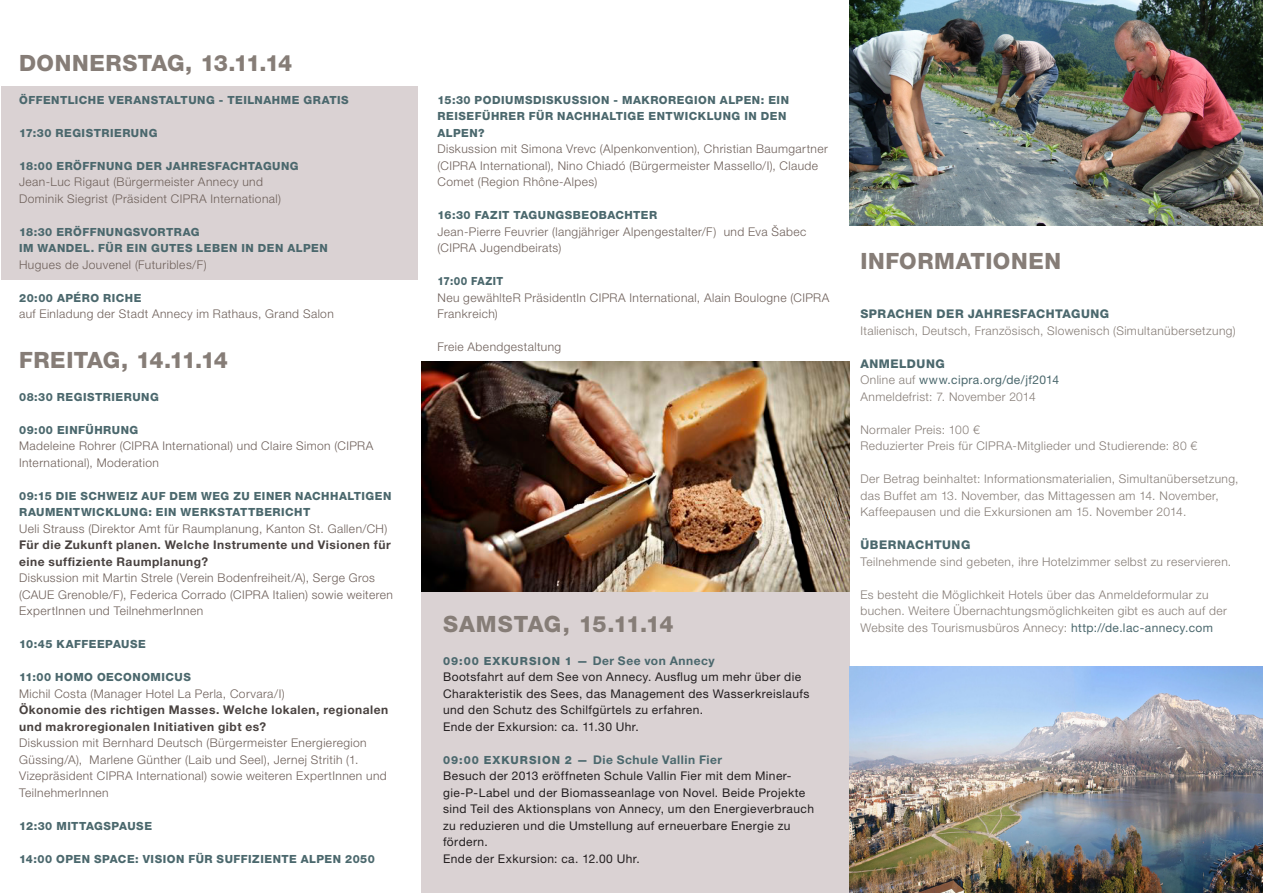
<style>
.page{position:relative;width:1263px;height:893px;background:#fff}
.page>*{position:absolute;margin:0;border:0;box-sizing:border-box;transform-origin:0 0}
.t1{font:800 22.5px "Helvetica Neue LT Pro";letter-spacing:.02em;color:#867d77}
.t2{font:800 22.5px "Helvetica Neue LT Pro";letter-spacing:-.005em;color:#867d77}
.t3{font:300 12px/16.5px "Helvetica Neue LT Pro";letter-spacing:.035em;color:#6e605a}
.t4{font:300 12px/16.5px "Helvetica Neue LT Pro";letter-spacing:.035em;color:#867d77}
.t5{font:12px/16.5px "Helvetica Neue LT Pro";letter-spacing:.035em;color:#231f20}
.t6{font:700 12px/16.5px "Helvetica Neue LT Pro";letter-spacing:.045em;color:#494240}
.t7{font:700 12px "Helvetica Neue LT Pro";letter-spacing:.045em;color:#4b686d}
.t8{font:800 12px "Helvetica Neue LT Pro";letter-spacing:.045em;color:#4b686d}
.t9{font:800 11.25px/16.5px "Helvetica Neue LT Pro";letter-spacing:.045em;color:#4b686d}
.t10{font:800 11.25px "Helvetica Neue LT Pro";letter-spacing:.085em;color:#4b686d}
.t11{font:800 11.25px "Helvetica Neue LT Pro";letter-spacing:.045em;color:#4b686d;scale:.92 1}
.s1{font-weight:700;font-size:12px}
.s2{font-weight:800;font-size:11.25px}
.s3{font-weight:800;color:#4b686d}
.s4{font-weight:400;color:#4b686d}
</style>
<div class="page">
<div style="left:1px;top:86px;width:417px;height:193px;background:#dad2d3"></div>
<div style="left:421px;top:591px;width:428px;height:302px;background:#dad2d3"></div>
<img style="left:849px;top:666px;width:414px;height:227px">
<img style="left:421px;top:362px;width:428px;height:229px">
<div style="left:849px;top:0;width:414px;height:230px;background:linear-gradient(to right,#fff,#fff)"></div>
<img style="left:849px;top:0;width:414px;height:225px">
<p class="t1" style="left:19px;top:49px;width:275px">DONNERSTAG, 13.11.14</p>
<p class="t9" style="left:19px;top:91px;width:331px">ÖFFENTLICHE VERANSTALTUNG - TEILNAHME GRATIS</p>
<p class="t9" style="left:19px;top:124px;width:140px">17:30 REGISTRIERUNG</p>
<p class="t9" style="left:19px;top:157px;width:281px">18:00 ERÖFFNUNG DER JAHRESFACHTAGUNG</p>
<p class="t3" style="left:19px;top:173px;width:245px">Jean-Luc Rigaut (Bürgermeister Annecy und</p>
<p class="t3" style="left:19px;top:190px;width:263px">Dominik Siegrist (Präsident CIPRA International)</p>
<p class="t9" style="left:19px;top:223px;width:310px">18:30 ERÖFFNUNGSVORTRAG<br>IM WANDEL. FÜR EIN GUTES LEBEN IN DEN ALPEN</p>
<p class="t3" style="left:19px;top:256px;width:189px">Hugues de Jouvenel (Futuribles/F)</p>
<p class="t9" style="left:19px;top:289px;width:124px">20:00 APÉRO RICHE</p>
<p class="t3" style="left:19px;top:305px;width:316px">auf Einladung der Stadt Annecy im Rathaus, Grand Salon</p>
<p class="t2" style="left:19px;top:346px;width:210px">FREITAG, 14.11.14</p>
<p class="t9" style="left:19px;top:388px;width:141px">08:30 REGISTRIERUNG</p>
<p class="t9" style="left:19px;top:421px;width:121px">09:00 EINFÜHRUNG</p>
<p class="t3" style="left:19px;top:437px;width:356px">Madeleine Rohrer (CIPRA International) und Claire Simon (CIPRA<br>International), Moderation</p>
<p class="t9" style="left:19px;top:487px;width:374px">09:15 DIE SCHWEIZ AUF DEM WEG ZU EINER NACHHALTIGEN<br>RAUMENTWICKLUNG: EIN WERKSTATTBERICHT</p>
<p class="t3" style="left:19px;top:520px;width:370px">Ueli Strauss (Direktor Amt für Raumplanung, Kanton St. Gallen/CH)</p>
<p class="t6" style="left:19px;top:536px;width:373px">Für die Zukunft planen. Welche Instrumente und Visionen für eine suffiziente Raumplanung?</p>
<p class="t3" style="left:19px;top:569px;width:375px">Diskussion mit Martin Strele (Verein Bodenfreiheit/A), Serge Gros (CAUE Grenoble/F), Federica Corrado (CIPRA Italien) sowie weiteren<br>ExpertInnen und TeilnehmerInnen</p>
<p class="t9" style="left:19px;top:636px;width:128px">10:45 KAFFEEPAUSE</p>
<p class="t9" style="left:19px;top:669px;width:173px">11:00 HOMO OECONOMICUS</p>
<p class="t3" style="left:19px;top:685px;width:267px">Michil Costa (Manager Hotel La Perla, Corvara/I)</p>
<p class="t6" style="left:19px;top:701px;width:371px">Ökonomie des richtigen Masses. Welche lokalen, regionalen und makroregionalen Initiativen gibt es?</p>
<p class="t3" style="left:19px;top:734px;width:369px">Diskussion mit Bernhard Deutsch (Bürgermeister Energieregion Güssing/A), Marlene Günther (Laib und Seel), Jernej Stritih (1.<br>Vizepräsident CIPRA International) sowie weiteren ExpertInnen und TeilnehmerInnen</p>
<p class="t9" style="left:19px;top:817px;width:134px">12:30 MITTAGSPAUSE</p>
<p class="t9" style="left:19px;top:850px;width:357px">14:00 OPEN SPACE: VISION FÜR SUFFIZIENTE ALPEN 2050</p>
<p class="t9" style="left:437px;top:91px;width:353px">15:30 PODIUMSDISKUSSION - MAKROREGION ALPEN: EIN<br>REISEFÜHRER FÜR NACHHALTIGE ENTWICKLUNG IN DEN<br>ALPEN?</p>
<p class="t3" style="left:437px;top:140px;width:392px">Diskussion mit Simona Vrevc (Alpenkonvention), Christian Baumgartner (CIPRA International), Nino Chiadó (Bürgermeister Massello/I), Claude<br>Comet (Region Rhône-Alpes)</p>
<p class="t9" style="left:437px;top:207px;width:221px">16:30 FAZIT TAGUNGSBEOBACHTER</p>
<p class="t3" style="left:437px;top:223px;width:370px">Jean-Pierre Feuvrier (langjähriger Alpengestalter/F) und Eva Šabec (CIPRA Jugendbeirats)</p>
<p class="t11" style="left:437px;top:275px;width:73px">17:00 FAZIT</p>
<p class="t3" style="left:437px;top:289px;width:393px">Neu gewählteR PräsidentIn CIPRA International, Alain Boulogne (CIPRA<br>Frankreich)</p>
<p class="t3" style="left:437px;top:338px;width:125px">Freie Abendgestaltung</p>
<p class="t1" style="left:443px;top:610px;width:232px">SAMSTAG, 15.11.14</p>
<p class="t10" style="left:443px;top:654px;width:273px">09:00 EXKURSION 1 — <span class="s1">Der See von Annecy</span></p>
<p class="t5" style="left:443px;top:668px;width:368px">Bootsfahrt auf dem See von Annecy. Ausflug um mehr über die<br>Charakteristik des Sees, das Management des Wasserkreislaufs und den Schutz des Schilfgürtels zu erfahren.</p>
<p class="t5" style="left:443px;top:718px;width:197px">Ende der Exkursion: ca. 11.30 Uhr.</p>
<p class="t7" style="left:443px;top:752px;width:281px"><span class="s2">09:00 EXKURSION 2 —</span> Die Schule Vallin Fier</p>
<p class="t5" style="left:443px;top:767px;width:372px">Besuch der 2013 eröffneten Schule Vallin Fier mit dem Miner&shy;gie-P-Label und der Biomasseanlage von Novel. Beide Projekte sind Teil des Aktionsplans von Annecy, um den Energieverbrauch zu reduzieren und die Umstellung auf erneuerbare Energie zu fördern.<br>Ende der Exkursion: ca. 12.00 Uhr.</p>
<p class="t1" style="left:860px;top:247px;width:202px">INFORMATIONEN</p>
<p class="t4" style="left:860px;top:305px;width:377px"><span class="s3">SPRACHEN DER JAHRESFACHTAGUNG<br></span>Italienisch, Deutsch, Französisch, Slowenisch (Simultanübersetzung)</p>
<p class="t8" style="left:860px;top:356px;width:86px">ANMELDUNG</p>
<p class="t4" style="left:860px;top:371px;width:200px">Online auf <span class="s4">www.cipra.org/de/jf2014<br></span>Anmeldefrist: 7. November 2014</p>
<p class="t4" style="left:860px;top:421px;width:338px">Normaler Preis: 100 €<br>Reduzierter Preis für CIPRA-Mitglieder und Studierende: 80 €</p>
<p class="t4" style="left:860px;top:470px;width:380px">Der Betrag beinhaltet: Informationsmaterialien, Simultanübersetzung, das Buffet am 13. November, das Mittagessen am 14. November,<br>Kaffeepausen und die Exkursionen am 15. November 2014.</p>
<p class="t8" style="left:860px;top:538px;width:111px">ÜBERNACHTUNG</p>
<p class="t4" style="left:860px;top:553px;width:372px">Teilnehmende sind gebeten, ihre Hotelzimmer selbst zu reservieren.</p>
<p class="t4" style="left:860px;top:586px;width:368px">Es besteht die Möglichkeit Hotels über das Anmeldeformular zu buchen. Weitere Übernachtungsmöglichkeiten gibt es auch auf der<br>Website des Tourismusbüros Annecy: <span class="s4">http://de.lac-annecy.com</span></p>
</div>
